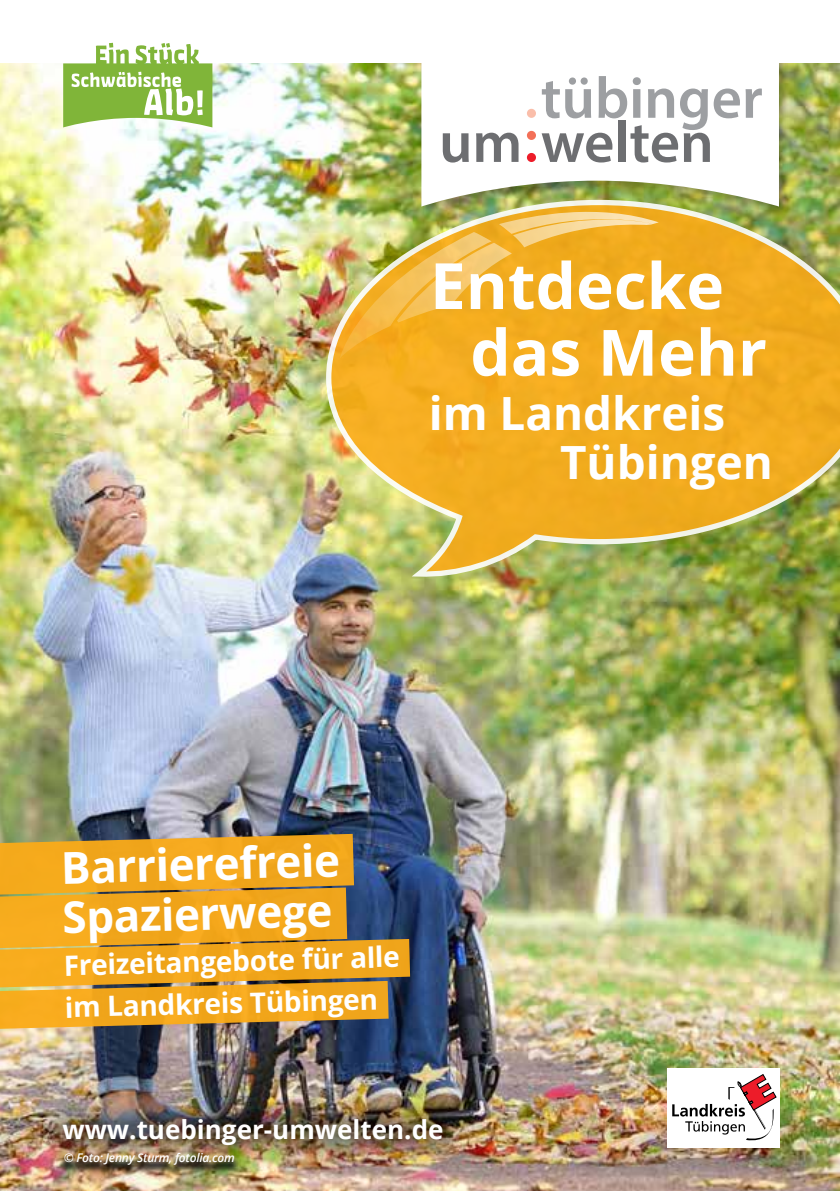
<style>
.page{position:relative;width:840px;height:1191px;background:#fff}
.page>*{position:absolute;margin:0;border:0;box-sizing:border-box;transform-origin:0 0}
.t1{font:700 63.8px/66.6px "Open Sans";color:#fff}
.t2{font:600 58.8px "Myriad Pro";color:#9d9fa2}
.t3{font:600 58.8px "Myriad Pro";color:#6d6e71}
.t4{font:700 45.8px/49.4px "Open Sans";color:#fff}
.t5{font:700 44px/49.8px "Open Sans";color:#fff}
.t6{font:700 28px/42px "Open Sans";color:#fff}
.t7{font:700 26px "Open Sans";color:#fff}
.t8{font:italic 600 12px "Open Sans";letter-spacing:-.02em;color:#fff}
</style>
<div class="page">
<img style="left:0;top:63px;width:839px;height:1128px">
<div style="left:419px;top:32px;width:369px;height:184px;background:#000;opacity:.25"></div>
<svg style="left:421px;top:62px;width:357px;height:136px"></svg>
<div style="left:526px;top:153px;width:9px;height:9px;background:#ed1c29;border-radius:50%"></div>
<div style="left:526px;top:131px;width:9px;height:9px;background:#f37058;border-radius:50%"></div>
<div style="left:526px;top:109px;width:9px;height:9px;background:#fabeaa;border-radius:50%"></div>
<div style="left:0;top:0;width:839px;height:62px;background:#fff"></div>
<img style="left:324px;top:198px;width:515px;height:380px">
<img style="left:339px;top:203px;width:319px;height:155px">
<div style="left:39px;top:1096px;width:426px;height:72px;background:#000;opacity:.5"></div>
<svg style="left:0;top:834px;width:410px;height:196px;background:#d6992a"></svg>
<svg style="left:63px;top:43px;width:149px;height:84px"></svg>
<div style="left:667px;top:1068px;width:112px;height:79px;background:#fff"></div>
<svg style="left:672px;top:1074px;width:103px;height:67px"></svg>
<div style="left:59px;top:1152px;width:181px;height:24px;background:#000;opacity:.75"></div>
<h2 class="t2" style="left:540px;top:61px;width:223px">tübinger</h2>
<h2 class="t3" style="left:439px;top:105px;width:276px">um welten</h2>
<h1 class="t1" style="left:470px;top:251px;width:298px;text-indent:-40px">Entdecke das Mehr</h1>
<h3 class="t4" style="left:559px;top:387px;width:214px;text-indent:-131px">im Landkreis<br>Tübingen</h3>
<h3 class="t5" style="left:60px;top:842px;width:281px;rotate:-2deg">Barrierefreie<br>Spazierwege</h3>
<p class="t6" style="left:63px;top:945px;width:338px;rotate:-2deg">Freizeitangebote für alle im Landkreis Tübingen</p>
<p class="t7" style="left:62px;top:1111px;width:382px">www.tuebinger-umwelten.de</p>
<p class="t8" style="left:64px;top:1149px;width:172px">© Foto: Jenny Sturm, fotolia.com</p>
</div>
